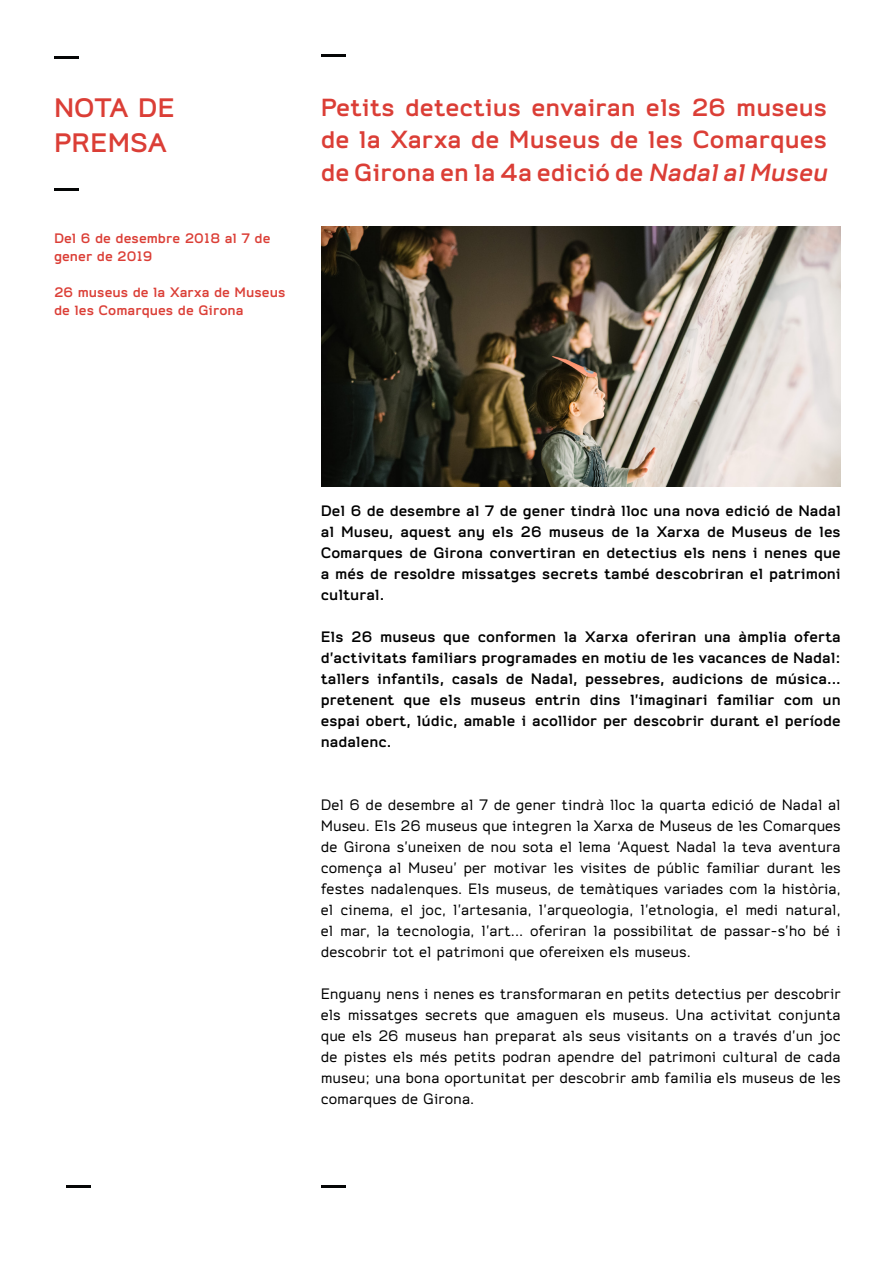
<style>
.page{position:relative;width:893px;height:1263px;background:#fff}
.page>*{position:absolute;margin:0;border:0;box-sizing:border-box;transform-origin:0 0}
.t1{font:700 29.1px/35px "Do Gothic";color:#db3e36}
.t2{font:700 27px/32.4px "Do Gothic";color:#db3e36;text-align:justify}
.t3{font:16.5px/21px "Do Gothic";color:#000;text-align:justify}
.t4{font:700 16.5px/21px "Do Gothic";color:#000;text-align:justify}
.t5{font:700 15px/18px "Do Gothic";color:#db3e36}
.s1{font-style:italic}
</style>
<div class="page">
<hr style="left:321px;top:54px;width:24px;height:2px;background:#050606">
<hr style="left:54px;top:56px;width:25px;height:2px;background:#050606">
<hr style="left:54px;top:188px;width:25px;height:3px;background:#050606">
<hr style="left:66px;top:1185px;width:25px;height:2px;background:#050606">
<hr style="left:321px;top:1185px;width:24px;height:2px;background:#050606">
<img style="left:321px;top:226px;width:520px;height:260px">
<h1 class="t1" style="left:54px;top:94px;width:122px">NOTA DE<br>PREMSA</h1>
<p class="t5" style="left:54px;top:231px;width:218px">Del 6 de desembre 2018 al 7 de gener de 2019</p>
<p class="t5" style="left:54px;top:285px;width:233px">26 museus de la Xarxa de Museus de les Comarques de Girona</p>
<h2 class="t2" style="left:321px;top:94px;width:508px">Petits detectius envairan els 26 museus de la Xarxa de Museus de les Comarques de Girona en la 4a edició de <span class="s1">Nadal al Museu</span></h2>
<p class="t4" style="left:321px;top:502px;width:522px">Del 6 de desembre al 7 de gener tindrà lloc una nova edició de Nadal al Museu, aquest any els 26 museus de la Xarxa de Museus de les Comarques de Girona convertiran en detectius els nens i nenes que a més de resoldre missatges secrets també descobriran el patrimoni cultural.</p>
<p class="t4" style="left:321px;top:628px;width:522px">Els 26 museus que conformen la Xarxa oferiran una àmplia oferta d’activitats familiars programades en motiu de les vacances de Nadal: tallers infantils, casals de Nadal, pessebres, audicions de música... pretenent que els museus entrin dins l’imaginari familiar com un espai obert, lúdic, amable i acollidor per descobrir durant el període nadalenc.</p>
<p class="t3" style="left:321px;top:796px;width:522px">Del 6 de desembre al 7 de gener tindrà lloc la quarta edició de Nadal al Museu. Els 26 museus que integren la Xarxa de Museus de les Comarques de Girona s’uneixen de nou sota el lema ‘Aquest Nadal la teva aventura comença al Museu’ per motivar les visites de públic familiar durant les festes nadalenques. Els museus, de temàtiques variades com la història, el cinema, el joc, l’artesania, l’arqueologia, l’etnologia, el medi natural, el mar, la tecnologia, l’art... oferiran la possibilitat de passar-s’ho bé i descobrir tot el patrimoni que ofereixen els museus.</p>
<p class="t3" style="left:321px;top:985px;width:522px">Enguany nens i nenes es transformaran en petits detectius per descobrir els missatges secrets que amaguen els museus. Una activitat conjunta que els 26 museus han preparat als seus visitants on a través d’un joc de pistes els més petits podran apendre del patrimoni cultural de cada museu; una bona oportunitat per descobrir amb familia els museus de les comarques de Girona.</p>
</div>
